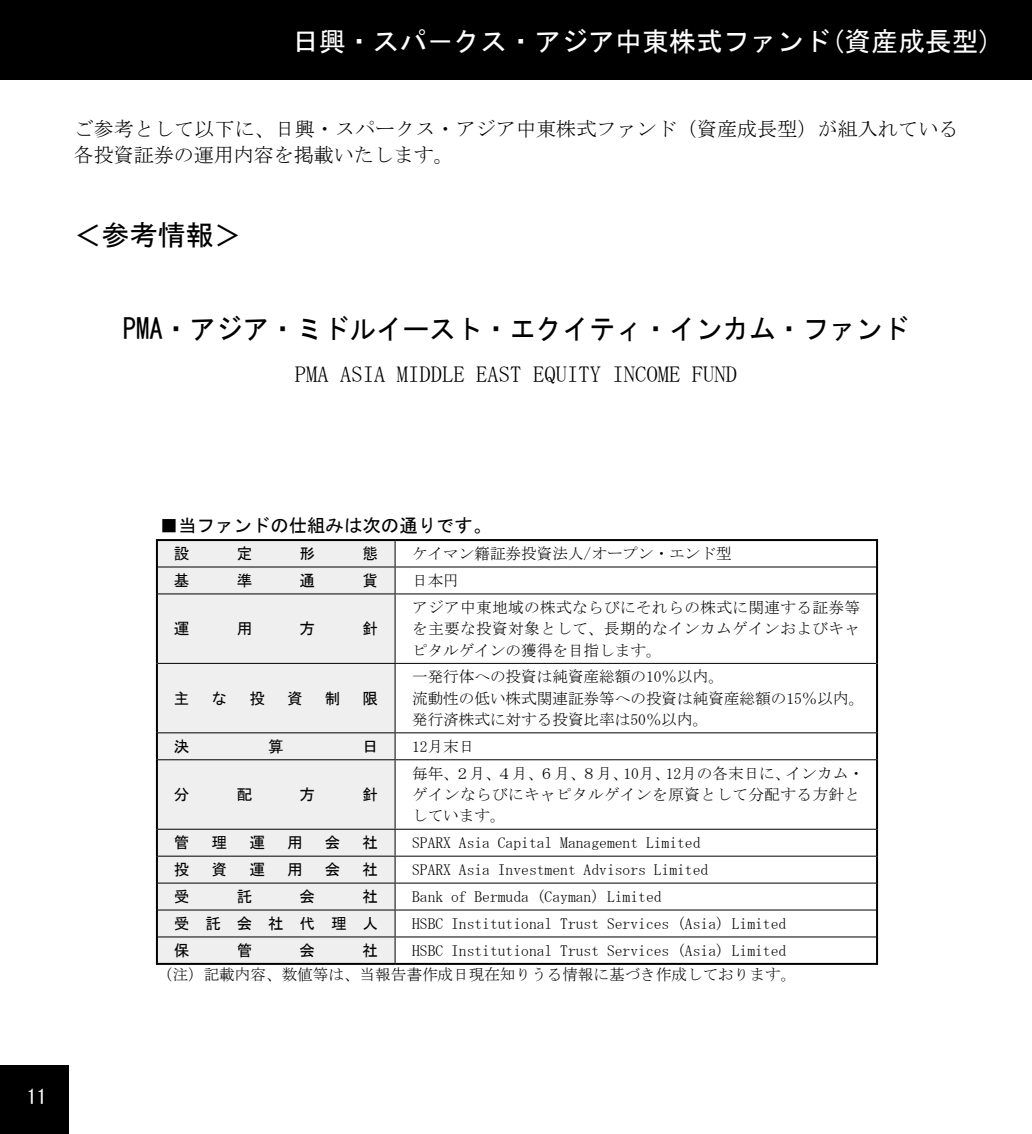
<style>
.page{position:relative;width:1032px;height:1134px;background:#fff}
.page>*{position:absolute;margin:0;border:0;box-sizing:border-box;transform-origin:0 0}
.t1{font:28.4px "MS Gothic";color:#000;scale:.94 1}
.t2{font:28px "MS Gothic";color:#000}
.t3{font:27px "MS Gothic";color:#fff}
.t4{font:22.6px "MS Mincho";color:#000}
.t5{font:20px/26px "MS Mincho";letter-spacing:.005em;color:#000}
.t6{font:19.8px "MS Gothic";color:#fff}
.t7{font:18.4px "MS Gothic";color:#000}
.t8{font:15.6px/21.2px "MS Mincho";color:#000}
.t9{font:15.6px/21.2px "MS Mincho";letter-spacing:.025em;color:#000}
.t10{font:15.6px "MS Gothic";letter-spacing:1.015em;color:#000}
</style>
<div class="page">
<div style="left:0;top:1066px;width:68px;height:68px;background:#000"></div>
<div style="left:0;top:0;width:1032px;height:79px;background:#000"></div>
<div style="left:158px;top:541px;width:237px;height:422px;background:#efefef"></div>
<hr style="left:158px;top:566px;width:237px;height:1px;background:#000">
<hr style="left:395px;top:566px;width:481px;height:1px;background:#000">
<svg style="left:395px;top:541px;width:1px;height:52px"></svg>
<hr style="left:158px;top:593px;width:237px;height:1px;background:#000">
<hr style="left:395px;top:593px;width:481px;height:1px;background:#000">
<hr style="left:395px;top:594px;width:1px;height:69px;background:#000">
<hr style="left:158px;top:663px;width:237px;height:1px;background:#000">
<hr style="left:395px;top:663px;width:481px;height:1px;background:#000">
<hr style="left:395px;top:664px;width:1px;height:68px;background:#000">
<hr style="left:158px;top:732px;width:237px;height:1px;background:#000">
<hr style="left:395px;top:732px;width:481px;height:1px;background:#000">
<svg style="left:395px;top:733px;width:1px;height:26px"></svg>
<hr style="left:158px;top:759px;width:237px;height:1px;background:#000">
<hr style="left:395px;top:759px;width:481px;height:1px;background:#000">
<hr style="left:395px;top:760px;width:1px;height:69px;background:#000">
<hr style="left:158px;top:829px;width:237px;height:1px;background:#000">
<hr style="left:395px;top:829px;width:481px;height:1px;background:#000">
<hr style="left:158px;top:856px;width:237px;height:1px;background:#000">
<hr style="left:395px;top:856px;width:481px;height:1px;background:#000">
<hr style="left:158px;top:882px;width:237px;height:1px;background:#000">
<hr style="left:395px;top:882px;width:481px;height:1px;background:#000">
<hr style="left:158px;top:909px;width:237px;height:1px;background:#000">
<hr style="left:395px;top:909px;width:481px;height:1px;background:#000">
<hr style="left:158px;top:936px;width:237px;height:1px;background:#000">
<hr style="left:395px;top:936px;width:481px;height:1px;background:#000">
<svg style="left:395px;top:830px;width:1px;height:133px"></svg>
<hr style="left:156px;top:539px;width:239px;height:2px;background:#000">
<hr style="left:156px;top:541px;width:2px;height:26px;background:#000">
<hr style="left:395px;top:539px;width:483px;height:2px;background:#000">
<hr style="left:876px;top:541px;width:2px;height:26px;background:#000">
<hr style="left:156px;top:567px;width:2px;height:27px;background:#000">
<hr style="left:876px;top:567px;width:2px;height:27px;background:#000">
<hr style="left:156px;top:594px;width:2px;height:69px;background:#000">
<hr style="left:876px;top:594px;width:2px;height:69px;background:#000">
<hr style="left:156px;top:663px;width:2px;height:70px;background:#000">
<hr style="left:876px;top:663px;width:2px;height:70px;background:#000">
<hr style="left:156px;top:733px;width:2px;height:27px;background:#000">
<hr style="left:876px;top:733px;width:2px;height:27px;background:#000">
<hr style="left:156px;top:760px;width:2px;height:69px;background:#000">
<hr style="left:876px;top:760px;width:2px;height:69px;background:#000">
<hr style="left:156px;top:829px;width:2px;height:27px;background:#000">
<hr style="left:876px;top:829px;width:2px;height:27px;background:#000">
<hr style="left:156px;top:856px;width:2px;height:27px;background:#000">
<hr style="left:876px;top:856px;width:2px;height:27px;background:#000">
<hr style="left:156px;top:883px;width:2px;height:27px;background:#000">
<hr style="left:876px;top:883px;width:2px;height:27px;background:#000">
<hr style="left:156px;top:910px;width:2px;height:27px;background:#000">
<hr style="left:876px;top:910px;width:2px;height:27px;background:#000">
<hr style="left:156px;top:937px;width:2px;height:26px;background:#000">
<hr style="left:876px;top:937px;width:2px;height:26px;background:#000">
<hr style="left:156px;top:963px;width:239px;height:2px;background:#000">
<hr style="left:395px;top:963px;width:483px;height:2px;background:#000">
<h3 class="t3" style="left:292px;top:28px;width:702px">日興・スパ－クス・アジア中東株式ファンド(資産成長型)</h3>
<p class="t5" style="left:74px;top:116px;width:886px">ご参考として以下に、日興・スパークス・アジア中東株式ファンド（資産成長型）が組入れている各投資証券の運用内容を掲載いたします。</p>
<h2 class="t2" style="left:74px;top:221px;width:170px">＜参考情報＞</h2>
<h1 class="t1" style="left:123px;top:315px;width:838px">PMA・アジア・ミドルイースト・エクイティ・インカム・ファンド</h1>
<h3 class="t4" style="left:295px;top:363px;width:444px">PMA ASIA MIDDLE EAST EQUITY INCOME FUND</h3>
<p class="t6" style="left:27px;top:1087px;width:21px">11</p>
<p class="t7" style="left:160px;top:516px;width:333px">■当ファンドの仕組みは次の通りです。</p>
<p class="t10" style="left:174px;top:546px;width:17px">設</p>
<p class="t10" style="left:237px;top:546px;width:17px">定</p>
<p class="t10" style="left:300px;top:546px;width:17px">形</p>
<p class="t10" style="left:362px;top:546px;width:17px">態</p>
<p class="t8" style="left:412px;top:543px;width:321px">ケイマン籍証券投資法人/オープン・エンド型</p>
<p class="t10" style="left:174px;top:573px;width:17px">基</p>
<p class="t10" style="left:237px;top:573px;width:17px">準</p>
<p class="t10" style="left:300px;top:573px;width:17px">通</p>
<p class="t10" style="left:362px;top:573px;width:17px">貨</p>
<p class="t8" style="left:412px;top:570px;width:48px">日本円</p>
<p class="t10" style="left:174px;top:621px;width:17px">運</p>
<p class="t10" style="left:237px;top:621px;width:17px">用</p>
<p class="t10" style="left:300px;top:621px;width:17px">方</p>
<p class="t10" style="left:362px;top:621px;width:17px">針</p>
<p class="t8" style="left:412px;top:597px;width:449px;text-align:justify">アジア中東地域の株式ならびにそれらの株式に関連する証券等を主要な投資対象として、長期的なインカムゲインおよびキャピタルゲインの獲得を目指します。</p>
<p class="t10" style="left:174px;top:690px;width:17px">主</p>
<p class="t10" style="left:212px;top:690px;width:17px">な</p>
<p class="t10" style="left:249px;top:690px;width:17px">投</p>
<p class="t10" style="left:287px;top:690px;width:17px">資</p>
<p class="t10" style="left:325px;top:690px;width:17px">制</p>
<p class="t10" style="left:362px;top:690px;width:17px">限</p>
<p class="t8" style="left:412px;top:666px;width:454px">一発行体への投資は純資産総額の10％以内。<br>流動性の低い株式関連証券等への投資は純資産総額の15％以内。発行済株式に対する投資比率は50％以内。</p>
<p class="t10" style="left:174px;top:738px;width:17px">決</p>
<p class="t10" style="left:268px;top:738px;width:17px">算</p>
<p class="t10" style="left:362px;top:738px;width:17px">日</p>
<p class="t8" style="left:412px;top:736px;width:64px">12月末日</p>
<p class="t10" style="left:174px;top:787px;width:17px">分</p>
<p class="t10" style="left:237px;top:787px;width:17px">配</p>
<p class="t10" style="left:300px;top:787px;width:17px">方</p>
<p class="t10" style="left:362px;top:787px;width:17px">針</p>
<p class="t9" style="left:412px;top:763px;width:453px">毎年、２月、４月、６月、８月、10月、12月の各末日に、インカム・ゲインならびにキャピタルゲインを原資として分配する方針としています。</p>
<p class="t10" style="left:174px;top:835px;width:17px">管</p>
<p class="t10" style="left:212px;top:835px;width:17px">理</p>
<p class="t10" style="left:249px;top:835px;width:17px">運</p>
<p class="t10" style="left:287px;top:835px;width:17px">用</p>
<p class="t10" style="left:325px;top:835px;width:17px">会</p>
<p class="t10" style="left:362px;top:835px;width:17px">社</p>
<p class="t8" style="left:412px;top:832px;width:290px">SPARX Asia Capital Management Limited</p>
<p class="t10" style="left:174px;top:862px;width:17px">投</p>
<p class="t10" style="left:212px;top:862px;width:17px">資</p>
<p class="t10" style="left:249px;top:862px;width:17px">運</p>
<p class="t10" style="left:287px;top:862px;width:17px">用</p>
<p class="t10" style="left:325px;top:862px;width:17px">会</p>
<p class="t10" style="left:362px;top:862px;width:17px">社</p>
<p class="t8" style="left:412px;top:859px;width:298px">SPARX Asia Investment Advisors Limited</p>
<p class="t10" style="left:174px;top:889px;width:17px">受</p>
<p class="t10" style="left:237px;top:889px;width:17px">託</p>
<p class="t10" style="left:300px;top:889px;width:17px">会</p>
<p class="t10" style="left:362px;top:889px;width:17px">社</p>
<p class="t8" style="left:412px;top:886px;width:251px">Bank of Bermuda (Cayman) Limited</p>
<p class="t10" style="left:174px;top:916px;width:206px">受託会社代理人</p>
<p class="t8" style="left:412px;top:913px;width:376px">HSBC Institutional Trust Services (Asia) Limited</p>
<p class="t10" style="left:174px;top:943px;width:17px">保</p>
<p class="t10" style="left:237px;top:943px;width:17px">管</p>
<p class="t10" style="left:300px;top:943px;width:17px">会</p>
<p class="t10" style="left:362px;top:943px;width:17px">社</p>
<p class="t8" style="left:157px;top:938px;width:641px;line-height:24px;text-indent:255px">HSBC Institutional Trust Services (Asia) Limited（注）記載内容、数値等は、当報告書作成日現在知りうる情報に基づき作成しております。</p>
</div>
